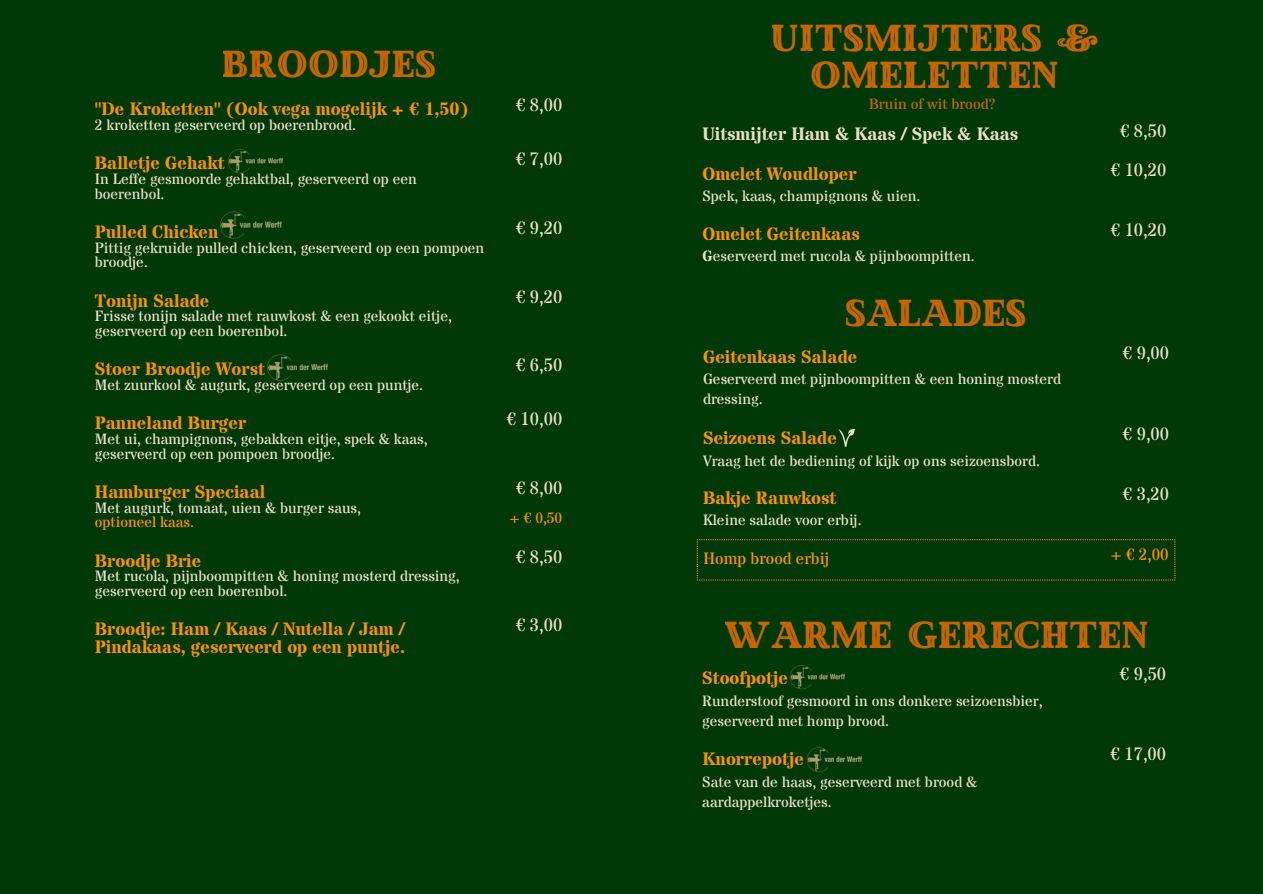
<style>
.page{position:relative;width:1263px;height:894px;background:#fff}
.page>*{position:absolute;margin:0;border:0;box-sizing:border-box;transform-origin:0 0}
.t1{font:37.5px/37px "Made Winter Inline";color:#ea6d02;text-align:center}
.t2{font:700 18px/18px "Stardos Stencil";color:#ff9100}
.t3{font:18px "Stardos Stencil";color:#efddcb}
.t4{font:700 18px "Stardos Stencil";color:#efddcb}
.t5{font:16.5px "Stardos Stencil";color:#ff9100}
.t6{font:15px/14.5px "Stardos Stencil";color:#efddcb}
.t7{font:15px "Stardos Stencil";color:#ff9100}
.t8{font:15px "Stardos Stencil";color:#ea6d02}
.s1{font-weight:700}
</style>
<div class="page">
<div style="left:0;top:0;width:1263px;height:893px;background:#003907"></div>
<svg style="left:697px;top:539px;width:478px;height:41px"></svg>
<svg style="left:838px;top:429px;width:17px;height:17px"></svg>
<img style="left:806px;top:747px;width:57px;height:25px">
<img style="left:789px;top:665px;width:57px;height:25px">
<img style="left:267px;top:354px;width:61px;height:27px">
<img style="left:220px;top:211px;width:62px;height:28px">
<img style="left:227px;top:149px;width:57px;height:25px">
<h1 class="t1" style="left:222px;top:48px;width:216px">BROODJES</h1>
<p class="t2" style="left:95px;top:101px;width:375px">"De Kroketten" (Ook vega mogelijk + € 1,50)</p>
<p class="t6" style="left:95px;top:118px;width:263px">2 kroketten geserveerd op boerenbrood.</p>
<p class="t2" style="left:95px;top:155px;width:131px">Balletje Gehakt</p>
<p class="t6" style="left:95px;top:172px;width:323px">In Leffe gesmoorde gehaktbal, geserveerd op een boerenbol.</p>
<p class="t2" style="left:95px;top:224px;width:125px">Pulled Chicken</p>
<p class="t6" style="left:95px;top:241px;width:391px">Pittig gekruide pulled chicken, geserveerd op een pompoen broodje.</p>
<p class="t2" style="left:95px;top:292px;width:116px">Tonijn Salade</p>
<p class="t6" style="left:95px;top:310px;width:358px">Frisse tonijn salade met rauwkost &amp; een gekookt eitje, geserveerd op een boerenbol.</p>
<p class="t2" style="left:95px;top:361px;width:172px">Stoer Broodje Worst</p>
<p class="t6" style="left:95px;top:378px;width:330px">Met zuurkool &amp; augurk, geserveerd op een puntje.</p>
<p class="t2" style="left:95px;top:415px;width:153px">Panneland Burger</p>
<p class="t6" style="left:95px;top:432px;width:334px">Met ui, champignons, gebakken eitje, spek &amp; kaas, geserveerd op een pompoen broodje.</p>
<p class="t2" style="left:95px;top:484px;width:172px">Hamburger Speciaal</p>
<p class="t6" style="left:95px;top:501px;width:268px">Met augurk, tomaat, uien &amp; burger saus,</p>
<p class="t7" style="left:95px;top:512px;width:101px">optioneel kaas.</p>
<p class="t2" style="left:95px;top:552px;width:108px">Broodje Brie</p>
<p class="t6" style="left:95px;top:569px;width:366px">Met rucola, pijnboompitten &amp; honing mosterd dressing, geserveerd op een boerenbol.</p>
<p class="t3" style="left:516px;top:94px;width:48px">€ 8,00</p>
<p class="t3" style="left:516px;top:148px;width:48px">€ 7,00</p>
<p class="t3" style="left:516px;top:216px;width:48px">€ 9,20</p>
<p class="t3" style="left:516px;top:285px;width:48px">€ 9,20</p>
<p class="t3" style="left:516px;top:354px;width:48px">€ 6,50</p>
<p class="t3" style="left:507px;top:408px;width:57px">€ 10,00</p>
<p class="t3" style="left:516px;top:476px;width:48px">€ 8,00</p>
<p class="t7" style="left:509px;top:508px;width:54px">+ € 0,50</p>
<p class="t3" style="left:516px;top:545px;width:48px">€ 8,50</p>
<p class="t2" style="left:95px;top:621px;width:312px">Broodje: Ham / Kaas / Nutella / Jam /<br>Pindakaas, geserveerd op een puntje.</p>
<p class="t3" style="left:516px;top:613px;width:48px">€ 3,00</p>
<h1 class="t1" style="left:771px;top:23px;width:328px">UITSMIJTERS &amp;<br>OMELETTEN</h1>
<p class="t8" style="left:869px;top:94px;width:128px">Bruin of wit brood?</p>
<p class="t4" style="left:702px;top:122px;width:317px">Uitsmijter Ham &amp; Kaas / Spek &amp; Kaas</p>
<p class="t3" style="left:1120px;top:119px;width:48px">€ 8,50</p>
<p class="t2" style="left:702px;top:166px;width:156px">Omelet Woudloper</p>
<p class="t6" style="left:702px;top:190px;width:219px">Spek, kaas, champignons &amp; uien.</p>
<p class="t3" style="left:1111px;top:158px;width:57px">€ 10,20</p>
<p class="t2" style="left:702px;top:225px;width:159px">Omelet Geitenkaas</p>
<p class="t6" style="left:702px;top:249px;width:274px"><span class="s1">G</span>eserveerd met rucola &amp; pijnboompitten.</p>
<p class="t3" style="left:1111px;top:218px;width:57px">€ 10,20</p>
<h1 class="t1" style="left:846px;top:297px;width:182px">SALADES</h1>
<p class="t2" style="left:703px;top:348px;width:156px">Geitenkaas Salade</p>
<p class="t6" style="left:703px;top:369px;width:360px;line-height:20.2px">Geserveerd met pijnboompitten &amp; een honing mosterd dressing.</p>
<p class="t3" style="left:1123px;top:341px;width:48px">€ 9,00</p>
<p class="t2" style="left:703px;top:430px;width:135px">Seizoens Salade</p>
<p class="t6" style="left:703px;top:454px;width:339px">Vraag het de bediening of kijk op ons seizoensbord.</p>
<p class="t3" style="left:1123px;top:422px;width:48px">€ 9,00</p>
<p class="t2" style="left:703px;top:489px;width:135px">Bakje Rauwkost</p>
<p class="t6" style="left:703px;top:513px;width:160px">Kleine salade voor erbij.</p>
<p class="t3" style="left:1123px;top:482px;width:48px">€ 3,20</p>
<p class="t5" style="left:704px;top:547px;width:127px">Homp brood erbij</p>
<p class="t5" style="left:1110px;top:543px;width:60px">+ € 2,00</p>
<h1 class="t1" style="left:724px;top:619px;width:426px">WARME GERECHTEN</h1>
<p class="t2" style="left:702px;top:670px;width:87px">Stoofpotje</p>
<p class="t6" style="left:702px;top:691px;width:342px;line-height:20.2px">Runderstoof gesmoord in ons donkere seizoensbier, geserveerd met homp brood.</p>
<p class="t3" style="left:1120px;top:662px;width:48px">€ 9,50</p>
<p class="t2" style="left:702px;top:751px;width:103px">Knorrepotje</p>
<p class="t6" style="left:702px;top:772px;width:277px;line-height:20.2px">Sate van de haas, geserveerd met brood &amp; aardappelkroketjes.</p>
<p class="t3" style="left:1111px;top:742px;width:57px">€ 17,00</p>
</div>
